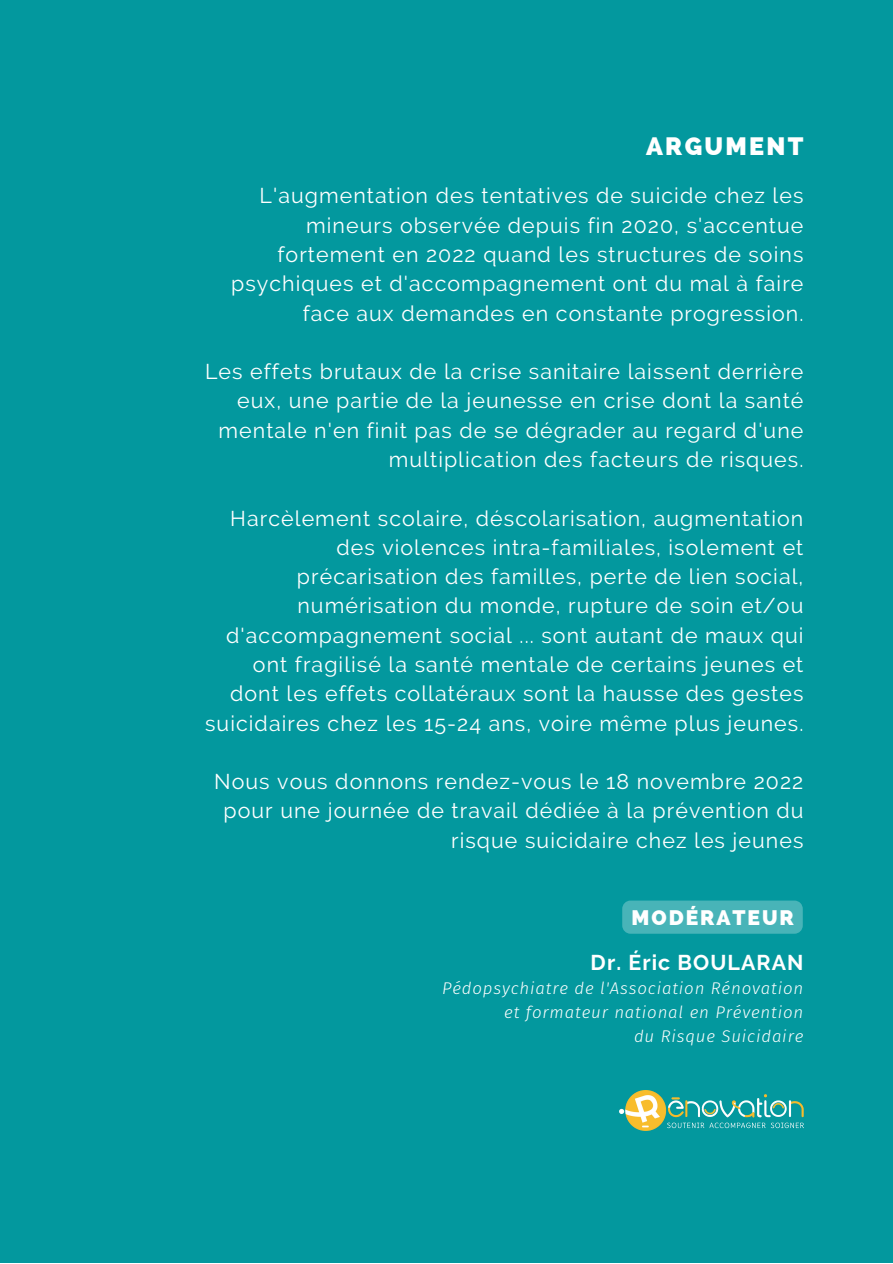
<style>
.page{position:relative;width:893px;height:1264px;background:#fff}
.page>*{position:absolute;margin:0;border:0;box-sizing:border-box;transform-origin:0 0}
.t1{font:800 25.2px "Raleway";letter-spacing:.09em;color:#fff}
.t2{font:21.3px/29.2px "Raleway";letter-spacing:.05em;color:#fff;text-align:right}
.t3{font:700 21.3px "Raleway";letter-spacing:.05em;color:#fff}
.t4{font:800 21px "Raleway";letter-spacing:.09em;color:#fff}
.t5{font:italic 300 16.8px/23.5px "Fira Sans";letter-spacing:.05em;color:#fff;text-align:right}
</style>
<div class="page">
<div style="left:0;top:0;width:892px;height:1262px;background:#03989e"></div>
<svg style="left:622px;top:900px;width:181px;height:34px;background:#45b2b7"></svg>
<img style="left:619px;top:1090px;width:184px;height:40px">
<p class="t1" style="left:646px;top:131px;width:159px">ARGUMENT</p>
<p class="t2" style="left:231px;top:181px;width:573px">L'augmentation des tentatives de suicide chez les mineurs observée depuis fin 2020, s'accentue fortement en 2022 quand les structures de soins psychiques et d'accompagnement ont du mal à faire face aux demandes en constante progression.</p>
<p class="t2" style="left:205px;top:357px;width:600px">Les effets brutaux de la crise sanitaire laissent derrière eux, une partie de la jeunesse en crise dont la santé mentale n'en finit pas de se dégrader au regard d'une multiplication des facteurs de risques.</p>
<p class="t2" style="left:205px;top:503px;width:599px">Harcèlement scolaire, déscolarisation, augmentation des violences intra-familiales, isolement et précarisation des familles, perte de lien social, numérisation du monde, rupture de soin et/ou d'accompagnement social ... sont autant de maux qui ont fragilisé la santé mentale de certains jeunes et dont les effets collatéraux sont la hausse des gestes suicidaires chez les 15-24 ans, voire même plus jeunes.</p>
<p class="t2" style="left:214px;top:767px;width:590px">Nous vous donnons rendez-vous le 18 novembre 2022 pour une journée de travail dédiée à la prévention du risque suicidaire chez les jeunes</p>
<p class="t4" style="left:631px;top:905px;width:164px">MODÉRATEUR</p>
<p class="t3" style="left:590px;top:950px;width:214px">Dr. Éric BOULARAN</p>
<p class="t5" style="left:442px;top:976px;width:363px">Pédopsychiatre de l'Association Rénovation et formateur national en Prévention<br>du Risque Suicidaire</p>
</div>
